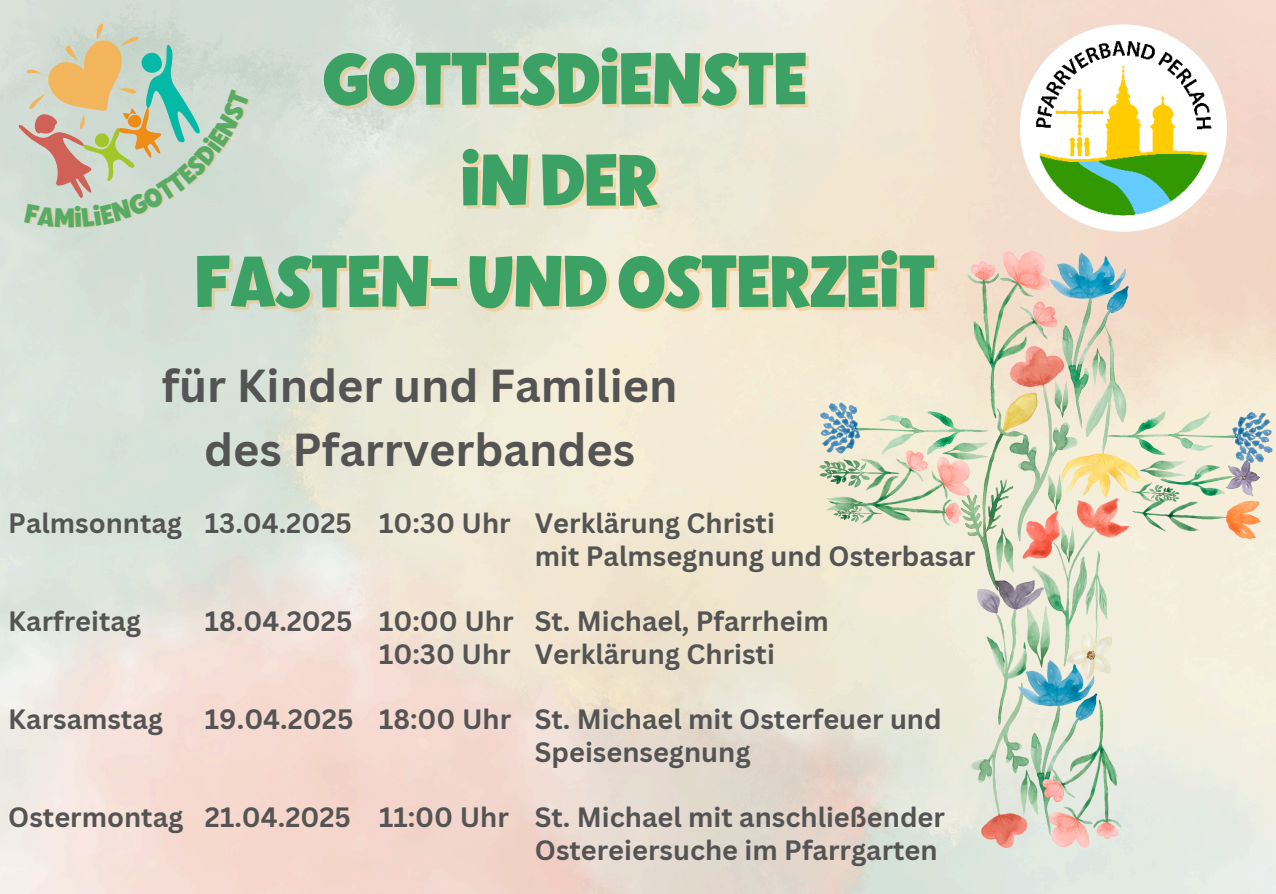
<style>
.page{position:relative;width:1276px;height:894px;background:#fff}
.page>*{position:absolute;margin:0;border:0;box-sizing:border-box;transform-origin:0 0}
.t1{font:72.6px "JT Love";color:#3ca165}
.t2{font:700 45px/63px "Canva Sans";color:#545454;text-align:center}
.t3{font:700 27.15px/32.7px "Canva Sans";color:#545454}
</style>
<div class="page">
<img style="left:1027px;top:31px;width:193px;height:194px">
<img style="left:820px;top:252px;width:452px;height:595px">
<svg style="left:10px;top:11px;width:240px;height:217px;background:#cad1bf"></svg>
<p class="t1" style="left:323px;top:46px;width:485px">GOTTESDIENSTE</p>
<p class="t1" style="left:461px;top:147px;width:199px">INDER</p>
<p class="t1" style="left:195px;top:249px;width:741px">FASTEN-UNDOSTERZEIT</p>
<p class="t2" style="left:162px;top:353px;width:517px">für Kinder und Familien des Pfarrverbandes</p>
<p class="t3" style="left:8px;top:506px;width:175px">Palmsonntag</p>
<p class="t3" style="left:205px;top:506px;width:148px">13.04.2025</p>
<p class="t3" style="left:8px;top:604px;width:134px">Karfreitag</p>
<p class="t3" style="left:205px;top:604px;width:149px">18.04.2025</p>
<p class="t3" style="left:8px;top:702px;width:156px">Karsamstag</p>
<p class="t3" style="left:205px;top:702px;width:150px">19.04.2025</p>
<p class="t3" style="left:8px;top:800px;width:177px">Ostermontag</p>
<p class="t3" style="left:205px;top:800px;width:148px">21.04.2025</p>
<p class="t3" style="left:379px;top:506px;width:133px">10:30 Uhr</p>
<p class="t3" style="left:379px;top:604px;width:136px">10:00 Uhr<br>10:30 Uhr</p>
<p class="t3" style="left:379px;top:702px;width:134px">18:00 Uhr</p>
<p class="t3" style="left:379px;top:800px;width:131px">11:00 Uhr</p>
<p class="t3" style="left:535px;top:506px;width:442px">Verklärung Christi<br>mit Palmsegnung und Osterbasar</p>
<p class="t3" style="left:535px;top:604px;width:295px">St. Michael, Pfarrheim<br>Verklärung Christi</p>
<p class="t3" style="left:535px;top:702px;width:408px">St. Michael mit Osterfeuer und<br>Speisensegnung</p>
<p class="t3" style="left:535px;top:800px;width:412px">St. Michael mit anschließender<br>Ostereiersuche im Pfarrgarten</p>
</div>
